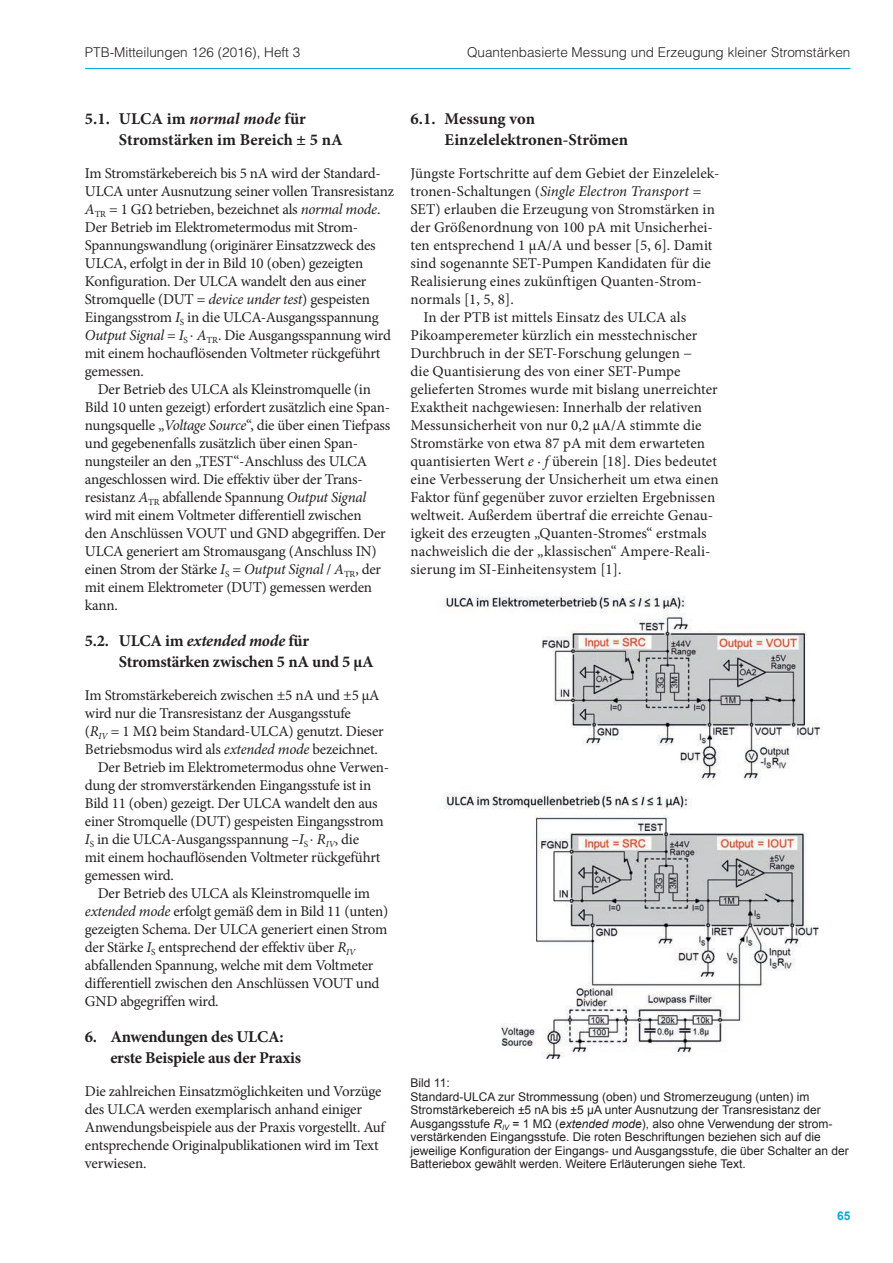
<style>
.page{position:relative;width:893px;height:1263px;background:#fff}
.page>*{position:absolute;margin:0;border:0;box-sizing:border-box;transform-origin:0 0}
.t1{font:700 16.5px/21px "Minion Pro";letter-spacing:-.01em;color:#231f20}
.t2{font:15px/18px "Minion Pro";letter-spacing:-.015em;color:#231f20}
.t3{font:15px "Minion Pro";letter-spacing:.005em;color:#231f20}
.t4{font:italic 15px "Minion Pro";letter-spacing:-.005em;color:#231f20}
.t5{font:300 13.5px "Helvetica LT Std";color:#231f20}
.t6{font:12px/13.5px "Arial";color:#231f20}
.t7{font:700 12px "Arial";color:#00acdd}
.s1{font-style:italic}
.s2{font-style:normal}
</style>
<div class="page">
<hr style="left:85px;top:68px;width:765px;height:1px;background:#00acdd">
<img style="left:444px;top:596px;width:377px;height:462px">
<p class="t5" style="left:85px;top:44px;width:217px">PTB-Mitteilungen 126 (2016), Heft 3</p>
<p class="t5" style="left:467px;top:44px;width:385px">Quantenbasierte Messung und Erzeugung kleiner Stromstärken</p>
<p class="t1" style="left:119px;top:108px;width:225px;text-indent:-34px">5.1. ULCA im <span class="s1">normal mode</span> für<br>Stromstärken im Bereich ± 5 nA</p>
<p class="t2" style="left:85px;top:165px;width:297px">Im Stromstärkebereich bis 5 nA wird der Standard-</p>
<p class="t2" style="left:85px;top:183px;width:311px">ULCA unter Ausnutzung seiner vollen Transresistanz</p>
<p class="t2" style="left:85px;top:201px;width:297px"><span class="s1">A</span><sub>TR</sub> = 1 GΩ betrieben, bezeichnet als <span class="s1">normal mode</span>.</p>
<p class="t2" style="left:85px;top:219px;width:275px">Der Betrieb im Elektrometermodus mit Strom-</p>
<p class="t2" style="left:85px;top:237px;width:292px">Spannungswandlung (originärer Einsatzzweck des</p>
<p class="t2" style="left:85px;top:255px;width:280px">ULCA, erfolgt in der in Bild 10 (oben) gezeigten</p>
<p class="t2" style="left:85px;top:273px;width:283px">Konfiguration. Der ULCA wandelt den aus einer</p>
<p class="t2" style="left:85px;top:291px;width:286px">Stromquelle (DUT = <span class="s1">device under test</span>) gespeisten</p>
<p class="t2" style="left:85px;top:309px;width:295px">Eingangsstrom <span class="s1">I</span><sub>S</sub> in die ULCA-Ausgangsspannung</p>
<p class="t2" style="left:85px;top:327px;width:308px"><span class="s1">Output Signal</span> = <span class="s1">I</span><sub>S</sub> ⋅ <span class="s1">A</span><sub>TR</sub>. Die Ausgangsspannung wird</p>
<p class="t2" style="left:85px;top:345px;width:297px">mit einem hochauflösenden Voltmeter rückgeführt</p>
<p class="t2" style="left:85px;top:363px;width:61px">gemessen.</p>
<p class="t2" style="left:98px;top:381px;width:275px">Der Betrieb des ULCA als Kleinstromquelle (in</p>
<p class="t2" style="left:85px;top:399px;width:307px">Bild 10 unten gezeigt) erfordert zusätzlich eine Span-</p>
<p class="t2" style="left:85px;top:417px;width:307px">nungsquelle „<span class="s1">Voltage Source</span>“, die über einen Tiefpass</p>
<p class="t2" style="left:85px;top:435px;width:275px">und gegebenenfalls zusätzlich über einen Span-</p>
<p class="t2" style="left:85px;top:453px;width:284px">nungsteiler an den „TEST“-Anschluss des ULCA</p>
<p class="t2" style="left:85px;top:471px;width:279px">angeschlossen wird. Die effektiv über der Trans-</p>
<p class="t2" style="left:85px;top:489px;width:283px">resistanz <span class="s1">A</span><sub>TR</sub> abfallende Spannung <span class="s1">Output Signal</span></p>
<p class="t2" style="left:85px;top:507px;width:278px">wird mit einem Voltmeter differentiell zwischen</p>
<p class="t2" style="left:85px;top:525px;width:302px">den Anschlüssen VOUT und GND abgegriffen. Der</p>
<p class="t2" style="left:85px;top:543px;width:293px">ULCA generiert am Stromausgang (Anschluss IN)</p>
<p class="t2" style="left:85px;top:561px;width:298px">einen Strom der Stärke <span class="s1">I</span><sub>S</sub> = <span class="s1">Output Signal</span> / <span class="s1">A</span><sub>TR</sub>, der</p>
<p class="t2" style="left:85px;top:579px;width:289px">mit einem Elektrometer (DUT) gemessen werden</p>
<p class="t2" style="left:85px;top:597px;width:34px">kann.</p>
<p class="t1" style="left:119px;top:630px;width:256px;text-indent:-34px">5.2. ULCA im <span class="s1">extended mode</span> für<br>Stromstärken zwischen 5 nA und 5 µA</p>
<p class="t2" style="left:85px;top:687px;width:296px">Im Stromstärkebereich zwischen ±5 nA und ±5 µA</p>
<p class="t2" style="left:85px;top:705px;width:267px">wird nur die Transresistanz der Ausgangsstufe</p>
<p class="t2" style="left:85px;top:723px;width:300px">(<span class="s1">R</span><sub>IV</sub> = 1 MΩ beim Standard-ULCA) genutzt. Dieser</p>
<p class="t2" style="left:85px;top:741px;width:294px">Betriebsmodus wird als <span class="s1">extended mode</span> bezeichnet.</p>
<p class="t2" style="left:98px;top:759px;width:293px">Der Betrieb im Elektrometermodus ohne Verwen-</p>
<p class="t2" style="left:85px;top:777px;width:288px">dung der stromverstärkenden Eingangsstufe ist in</p>
<p class="t2" style="left:85px;top:795px;width:294px">Bild 11 (oben) gezeigt. Der ULCA wandelt den aus</p>
<p class="t2" style="left:85px;top:813px;width:300px">einer Stromquelle (DUT) gespeisten Eingangsstrom</p>
<p class="t2" style="left:85px;top:831px;width:276px"><span class="s1">I</span><sub>S</sub> in die ULCA-Ausgangsspannung <span class="s1">–I</span><sub>S</sub> ⋅ <span class="s1">R</span><sub>IV</sub>, die</p>
<p class="t2" style="left:85px;top:849px;width:297px">mit einem hochauflösenden Voltmeter rückgeführt</p>
<p class="t2" style="left:85px;top:867px;width:90px">gemessen wird.</p>
<p class="t2" style="left:98px;top:885px;width:274px">Der Betrieb des ULCA als Kleinstromquelle im</p>
<p class="t2" style="left:85px;top:903px;width:305px"><span class="s1">extended mode</span> erfolgt gemäß dem in Bild 11 (unten)</p>
<p class="t2" style="left:85px;top:921px;width:304px">gezeigten Schema. Der ULCA generiert einen Strom</p>
<p class="t2" style="left:85px;top:939px;width:272px">der Stärke <span class="s1">I</span><sub>S</sub> entsprechend der effektiv über <span class="s1">R</span><sub>IV</sub></p>
<p class="t2" style="left:85px;top:957px;width:290px">abfallenden Spannung, welche mit dem Voltmeter</p>
<p class="t2" style="left:85px;top:975px;width:296px">differentiell zwischen den Anschlüssen VOUT und</p>
<p class="t2" style="left:85px;top:993px;width:135px">GND abgegriffen wird.</p>
<p class="t1" style="left:110px;top:1026px;width:192px;text-indent:-25px">6. Anwendungen des ULCA: erste Beispiele aus der Praxis</p>
<p class="t2" style="left:85px;top:1083px;width:302px">Die zahlreichen Einsatzmöglichkeiten und Vorzüge des ULCA werden exemplarisch anhand einiger Anwendungsbeispiele aus der Praxis vorgestellt. Auf entsprechende Originalpublikationen wird im Text verwiesen.</p>
<p class="t1" style="left:445px;top:108px;width:185px;text-indent:-34px">6.1. Messung von<br>Einzelelektronen-Strömen</p>
<p class="t3" style="left:411px;top:164px;width:310px">Jüngste Fortschritte auf dem Gebiet der Einzelelek-</p>
<p class="t4" style="left:411px;top:181px;width:292px"><span class="s2">tronen-Schaltungen (</span>Single Electron Transport <span class="s2">=</span></p>
<p class="t3" style="left:411px;top:200px;width:306px">SET) erlauben die Erzeugung von Stromstärken in</p>
<p class="t2" style="left:411px;top:219px;width:304px">der Größenordnung von 100 pA mit Unsicherhei-</p>
<p class="t3" style="left:411px;top:236px;width:303px">ten entsprechend 1 µA/A und besser [5, 6]. Damit</p>
<p class="t3" style="left:411px;top:254px;width:302px">sind sogenannte SET-Pumpen Kandidaten für die</p>
<p class="t3" style="left:411px;top:272px;width:293px">Realisierung eines zukünftigen Quanten-Strom-</p>
<p class="t2" style="left:411px;top:291px;width:105px">normals [1, 5, 8].</p>
<p class="t3" style="left:423px;top:308px;width:264px">In der PTB ist mittels Einsatz des ULCA als</p>
<p class="t3" style="left:411px;top:326px;width:288px">Pikoamperemeter kürzlich ein messtechnischer</p>
<p class="t2" style="left:411px;top:345px;width:283px">Durchbruch in der SET-Forschung gelungen −</p>
<p class="t3" style="left:411px;top:362px;width:271px">die Quantisierung des von einer SET-Pumpe</p>
<p class="t2" style="left:411px;top:381px;width:309px">gelieferten Stromes wurde mit bislang unerreichter</p>
<p class="t3" style="left:411px;top:398px;width:293px">Exaktheit nachgewiesen: Innerhalb der relativen</p>
<p class="t2" style="left:411px;top:417px;width:293px">Messunsicherheit von nur 0,2 µA/A stimmte die</p>
<p class="t3" style="left:411px;top:434px;width:296px">Stromstärke von etwa 87 pA mit dem erwarteten</p>
<p class="t3" style="left:411px;top:452px;width:308px">quantisierten Wert <span class="s1">e</span> ∙ <span class="s1">f</span> überein [18]. Dies bedeutet</p>
<p class="t3" style="left:411px;top:470px;width:310px">eine Verbesserung der Unsicherheit um etwa einen</p>
<p class="t2" style="left:411px;top:489px;width:306px">Faktor fünf gegenüber zuvor erzielten Ergebnissen</p>
<p class="t3" style="left:411px;top:506px;width:304px">weltweit. Außerdem übertraf die erreichte Genau-</p>
<p class="t3" style="left:411px;top:524px;width:298px">igkeit des erzeugten „Quanten-Stromes“ erstmals</p>
<p class="t3" style="left:411px;top:542px;width:301px">nachweislich die der „klassischen“ Ampere-Reali-</p>
<p class="t3" style="left:411px;top:560px;width:212px">sierung im SI-Einheitensystem [1].</p>
<p class="t6" style="left:411px;top:1076px;width:440px">Bild 11:<br>Standard-ULCA zur Strommessung (oben) und Stromerzeugung (unten) im Stromstärkebereich ±5 nA bis ±5 µA unter Ausnutzung der Transresistanz der Ausgangsstufe <span class="s1">R</span><sub>IV</sub> = 1 MΩ (<span class="s1">extended mode</span>), also ohne Verwendung der strom&shy;verstärkenden Eingangsstufe. Die roten Beschriftungen beziehen sich auf die jeweilige Konfiguration der Eingangs- und Ausgangsstufe, die über Schalter an der Batteriebox gewählt werden. Weitere Erläuterungen siehe Text.</p>
<p class="t7" style="left:837px;top:1208px;width:15px">65</p>
</div>
